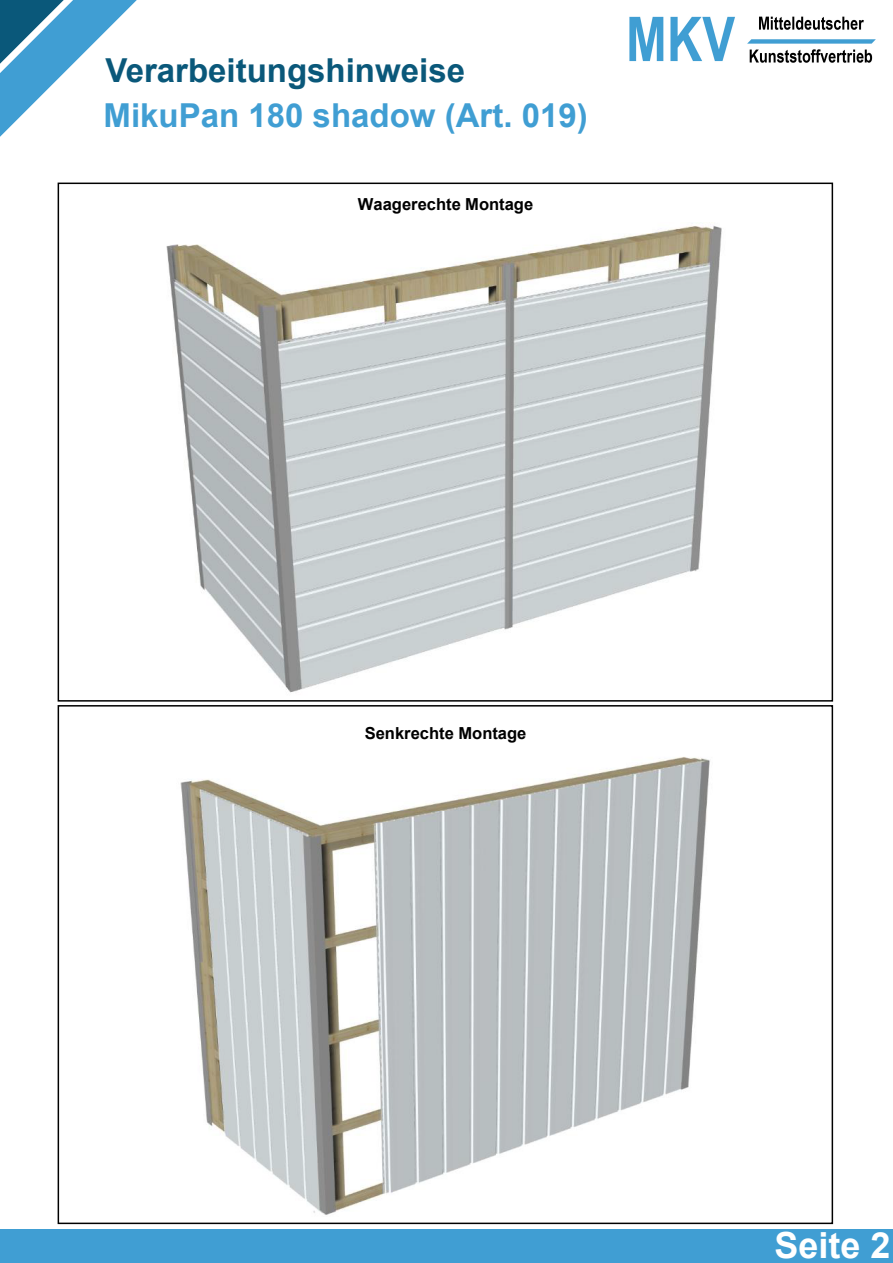
<style>
.page{position:relative;width:893px;height:1263px;background:#fff}
.page>*{position:absolute;margin:0;border:0;box-sizing:border-box;transform-origin:0 0}
.t1{font:700 36px "Arial";color:#fff}
.t2{font:700 33px "Arial";color:#409ed3}
.t3{font:700 33px "Arial";color:#0a587a}
.t4{font:700 16.5px "Arial";color:#000}
</style>
<div class="page">
<img style="left:166px;top:225px;width:556px;height:468px">
<img style="left:180px;top:757px;width:530px;height:458px">
<svg style="left:0;top:0;width:137px;height:137px"></svg>
<img style="left:629px;top:16px;width:247px;height:47px">
<div style="left:0;top:1229px;width:893px;height:34px;background:#409ed3"></div>
<h2 class="t3" style="left:106px;top:47px;width:361px">Verarbeitungshinweise</h2>
<h2 class="t2" style="left:104px;top:92px;width:486px">MikuPan 180 shadow (Art. 019)</h2>
<p class="t4" style="left:358px;top:192px;width:177px">Waagerechte Montage</p>
<p class="t4" style="left:365px;top:722px;width:163px">Senkrechte Montage</p>
<h1 class="t1" style="left:774px;top:1220px;width:118px">Seite 2</h1>
</div>
